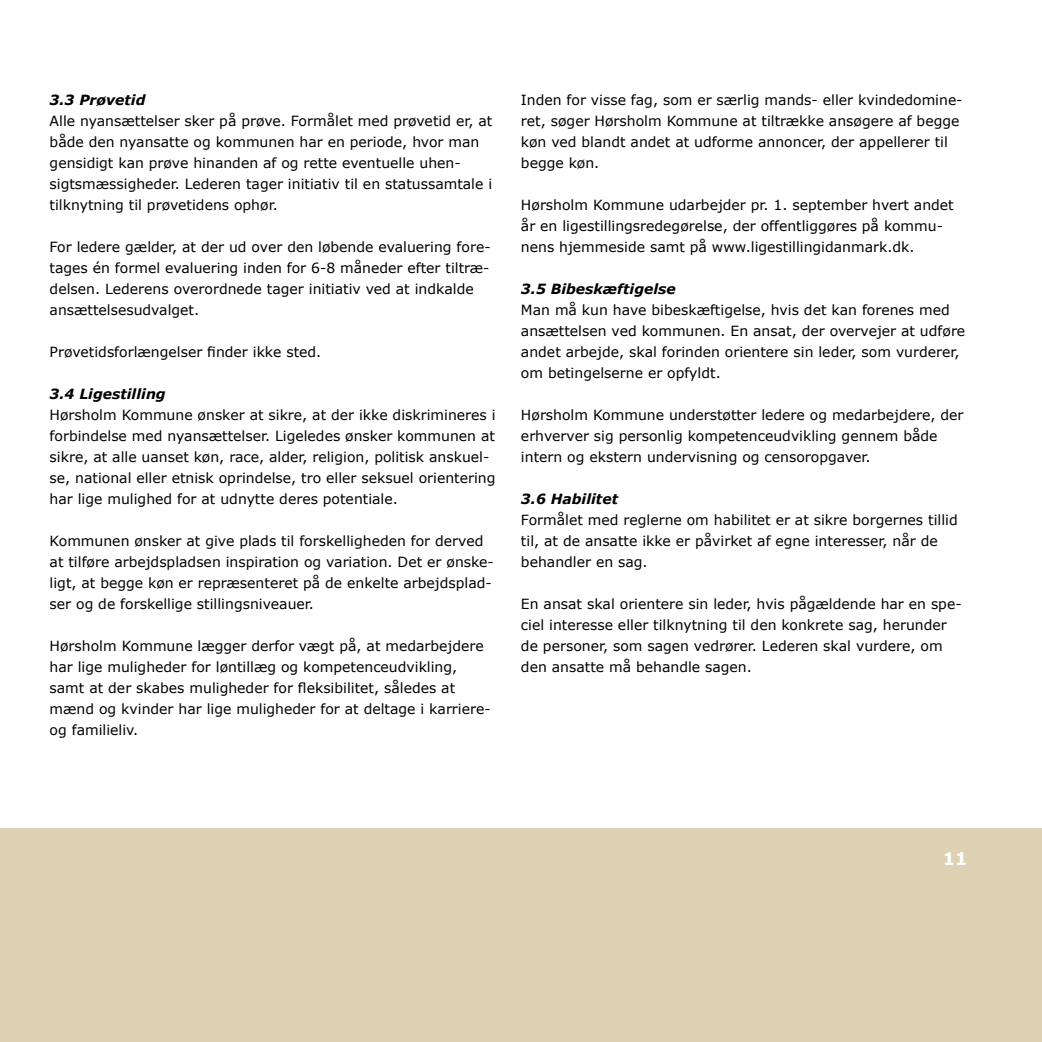
<style>
.page{position:relative;width:1042px;height:1042px;background:#fff}
.page>*{position:absolute;margin:0;border:0;box-sizing:border-box;transform-origin:0 0}
.t1{font:700 17.5px "Verdana";color:#fff}
.t2{font:14px/21px "Verdana";color:#000}
.t3{font:italic 700 14px "Verdana";color:#000}
</style>
<div class="page">
<div style="left:0;top:828px;width:1042px;height:214px;background:#ddd2b4"></div>
<p class="t3" style="left:50px;top:91px;width:97px">3.3 Prøvetid</p>
<p class="t2" style="left:50px;top:110px;width:444px">Alle nyansættelser sker på prøve. Formålet med prøvetid er, at både den nyansatte og kommunen har en periode, hvor man gensidigt kan prøve hinanden af og rette eventuelle uhen&shy;sigtsmæssigheder. Lederen tager initiativ til en statussamtale i tilknytning til prøvetidens ophør.</p>
<p class="t2" style="left:50px;top:236px;width:442px">For ledere gælder, at der ud over den løbende evaluering fore&shy;tages én formel evaluering inden for 6-8 måneder efter tiltræ&shy;delsen. Lederens overordnede tager initiativ ved at indkalde ansættelsesudvalget.</p>
<p class="t2" style="left:50px;top:341px;width:273px">Prøvetidsforlængelser finder ikke sted.</p>
<p class="t3" style="left:50px;top:385px;width:118px">3.4 Ligestilling</p>
<p class="t2" style="left:50px;top:404px;width:447px">Hørsholm Kommune ønsker at sikre, at der ikke diskrimineres i forbindelse med nyansættelser. Ligeledes ønsker kommunen at sikre, at alle uanset køn, race, alder, religion, politisk anskuel&shy;se, national eller etnisk oprindelse, tro eller seksuel orientering har lige mulighed for at udnytte deres potentiale.</p>
<p class="t2" style="left:50px;top:530px;width:446px">Kommunen ønsker at give plads til forskelligheden for derved at tilføre arbejdspladsen inspiration og variation. Det er ønske&shy;ligt, at begge køn er repræsenteret på de enkelte arbejdsplad&shy;ser og de forskellige stillingsniveauer.</p>
<p class="t2" style="left:50px;top:635px;width:443px">Hørsholm Kommune lægger derfor vægt på, at medarbejdere har lige muligheder for løntillæg og kompetenceudvikling, samt at der skabes muligheder for fleksibilitet, således at mænd og kvinder har lige muligheder for at deltage i karriere&shy;og familieliv.</p>
<p class="t2" style="left:521px;top:89px;width:443px">Inden for visse fag, som er særlig mands- eller kvindedomine&shy;ret, søger Hørsholm Kommune at tiltrække ansøgere af begge køn ved blandt andet at udforme annoncer, der appellerer til begge køn.</p>
<p class="t2" style="left:521px;top:194px;width:434px">Hørsholm Kommune udarbejder pr. 1. september hvert andet år en ligestillingsredegørelse, der offentliggøres på kommu&shy;nens hjemmeside samt på www.ligestillingidanmark.dk.</p>
<p class="t3" style="left:521px;top:280px;width:156px">3.5 Bibeskæftigelse</p>
<p class="t2" style="left:521px;top:299px;width:446px">Man må kun have bibeskæftigelse, hvis det kan forenes med ansættelsen ved kommunen. En ansat, der overvejer at udføre andet arbejde, skal forinden orientere sin leder, som vurderer, om betingelserne er opfyldt.</p>
<p class="t2" style="left:521px;top:404px;width:444px">Hørsholm Kommune understøtter ledere og medarbejdere, der erhverver sig personlig kompetenceudvikling gennem både intern og ekstern undervisning og censoropgaver.</p>
<p class="t3" style="left:521px;top:490px;width:99px">3.6 Habilitet</p>
<p class="t2" style="left:521px;top:509px;width:438px">Formålet med reglerne om habilitet er at sikre borgernes tillid til, at de ansatte ikke er påvirket af egne interesser, når de behandler en sag.</p>
<p class="t2" style="left:521px;top:593px;width:442px">En ansat skal orientere sin leder, hvis pågældende har en spe&shy;ciel interesse eller tilknytning til den konkrete sag, herunder de personer, som sagen vedrører. Lederen skal vurdere, om den ansatte må behandle sagen.</p>
<p class="t1" style="left:942px;top:847px;width:26px">11</p>
</div>
